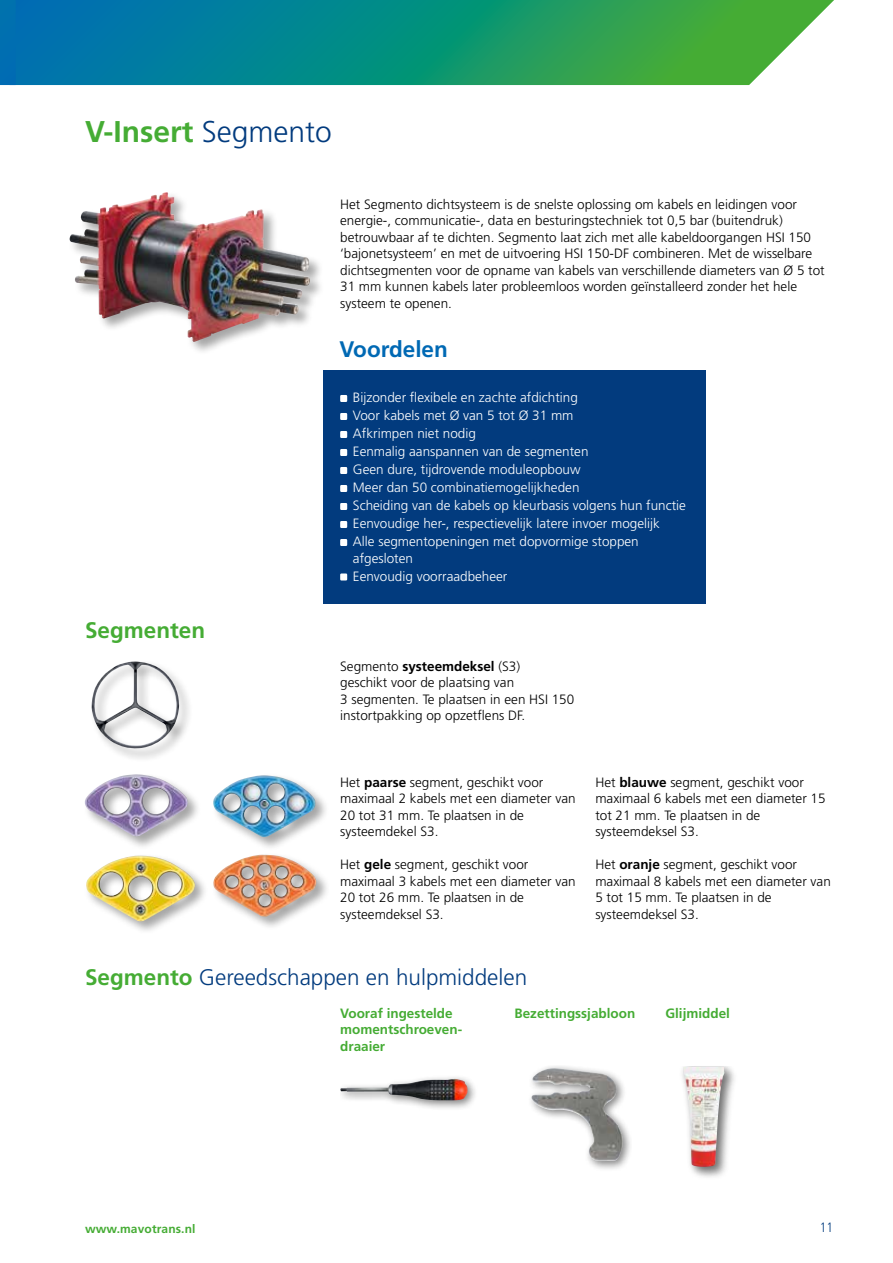
<style>
.page{position:relative;width:893px;height:1263px;background:#fff}
.page>*{position:absolute;margin:0;border:0;box-sizing:border-box;transform-origin:0 0}
.t1{font:700 30px "Frutiger LT Std";color:#45ac34}
.t2{font:300 22.5px "Frutiger LT Std";color:#023b7e}
.t3{font:700 22.5px "Frutiger LT Std";color:#45ac34}
.t4{font:700 22.5px "Frutiger LT Std";color:#0069b4}
.t5{font:300 13.5px/16.5px "Frutiger LT Std";color:#000}
.t6{font:300 13.5px/18px "Frutiger LT Std";color:#fff}
.t7{font:700 13.5px/16.5px "Frutiger LT Std";color:#45ac34}
.t8{font:300 condensed 13.5px "Frutiger LT Std";color:#023b7e}
.t9{font:700 12px "Frutiger LT Std";letter-spacing:.01em;color:#45ac34}
.s1{font-weight:300;color:#023b7e}
.s2{font-weight:700}
.s3{font-weight:700;color:#45ac34}
</style>
<div class="page">
<svg style="left:16px;top:0;width:818px;height:85px;background:#21967d"></svg>
<svg style="left:0;top:0;width:16px;height:85px"></svg>
<div style="left:68px;top:191px;width:256px;height:164px;background:#000;opacity:.35"></div>
<img style="left:69px;top:192px;width:124px;height:148px">
<div style="left:340px;top:1074px;width:138px;height:37px;background:#000;opacity:.5"></div>
<img style="left:340px;top:1079px;width:128px;height:21px">
<div style="left:527px;top:1066px;width:104px;height:106px;background:#000;opacity:.5"></div>
<img style="left:531px;top:1068px;width:92px;height:93px">
<div style="left:681px;top:1065px;width:57px;height:116px;background:#000;opacity:.35"></div>
<div style="left:678px;top:1067px;width:57px;height:111px;background:#000;opacity:.35"></div>
<img style="left:683px;top:1067px;width:41px;height:100px">
<div style="left:323px;top:371px;width:383px;height:233px;background:#023b7e"></div>
<div style="left:340px;top:395px;width:7px;height:7px;background:#fff"></div>
<div style="left:340px;top:413px;width:7px;height:7px;background:#fff"></div>
<div style="left:340px;top:431px;width:7px;height:7px;background:#fff"></div>
<div style="left:340px;top:449px;width:7px;height:7px;background:#fff"></div>
<div style="left:340px;top:467px;width:7px;height:7px;background:#fff"></div>
<div style="left:340px;top:485px;width:7px;height:7px;background:#fff"></div>
<div style="left:340px;top:503px;width:7px;height:7px;background:#fff"></div>
<div style="left:340px;top:521px;width:7px;height:7px;background:#fff"></div>
<div style="left:340px;top:539px;width:7px;height:7px;background:#fff"></div>
<div style="left:340px;top:573px;width:7px;height:7px;background:#fff"></div>
<div style="left:83px;top:772px;width:119px;height:78px;background:#000;opacity:.35"></div>
<img style="left:83px;top:774px;width:105px;height:64px">
<div style="left:84px;top:854px;width:125px;height:81px;background:#000;opacity:.35"></div>
<img style="left:84px;top:855px;width:112px;height:67px">
<div style="left:211px;top:773px;width:118px;height:78px;background:#000;opacity:.35"></div>
<img style="left:211px;top:775px;width:105px;height:63px">
<div style="left:211px;top:853px;width:119px;height:77px;background:#000;opacity:.35"></div>
<img style="left:213px;top:854px;width:103px;height:63px">
<div style="left:89px;top:659px;width:104px;height:103px;background:#000;opacity:.35"></div>
<img style="left:91px;top:661px;width:88px;height:88px">
<h1 class="t1" style="left:85px;top:114px;width:248px">V-Insert <span class="s1">Segmento</span></h1>
<h2 class="t3" style="left:85px;top:617px;width:122px">Segmenten</h2>
<p class="t5" style="left:340px;top:196px;width:486px">Het Segmento dichtsysteem is de snelste oplossing om kabels en leidingen voor energie-, communicatie-, data en besturingstechniek tot 0,5 bar (buitendruk) betrouwbaar af te dichten. Segmento laat zich met alle kabeldoorgangen HSI 150 ‘bajonetsysteem’ en met de uitvoering HSI 150-DF combineren. Met de wisselbare dichtsegmenten voor de opname van kabels van verschillende diameters van Ø 5 tot 31 mm kunnen kabels later probleemloos worden geïnstalleerd zonder het hele systeem te openen.</p>
<h2 class="t4" style="left:339px;top:336px;width:110px">Voordelen</h2>
<p class="t6" style="left:353px;top:388px;width:335px">Bijzonder flexibele en zachte afdichting<br>Voor kabels met Ø van 5 tot Ø 31 mm<br>Afkrimpen niet nodig<br>Eenmalig aanspannen van de segmenten<br>Geen dure, tijdrovende moduleopbouw<br>Meer dan 50 combinatiemogelijkheden<br>Scheiding van de kabels op kleurbasis volgens hun functie Eenvoudige her-, respectievelijk latere invoer mogelijk<br>Alle segmentopeningen met dopvormige stoppen</p>
<p class="t6" style="left:353px;top:549px;width:156px">afgesloten<br>Eenvoudig voorraadbeheer</p>
<p class="t5" style="left:340px;top:658px;width:236px">Segmento <span class="s2">systeemdeksel</span> (S3)<br>geschikt voor de plaatsing van<br>3 segmenten. Te plaatsen in een HSI 150 instortpakking op opzetflens DF.</p>
<p class="t5" style="left:340px;top:774px;width:237px">Het <span class="s2">paarse</span> segment, geschikt voor maximaal 2 kabels met een diameter van<br>20 tot 31 mm. Te plaatsen in de systeemdekel S3.</p>
<p class="t5" style="left:340px;top:856px;width:237px">Het <span class="s2">gele</span> segment, geschikt voor maximaal 3 kabels met een diameter van<br>20 tot 26 mm. Te plaatsen in de systeemdeksel S3.</p>
<p class="t5" style="left:595px;top:774px;width:232px">Het <span class="s2">blauwe</span> segment, geschikt voor maximaal 6 kabels met een diameter 15 tot 21 mm. Te plaatsen in de systeemdeksel S3.</p>
<p class="t5" style="left:595px;top:856px;width:237px">Het <span class="s2">oranje</span> segment, geschikt voor maximaal 8 kabels met een diameter van<br>5 tot 15 mm. Te plaatsen in de systeemdeksel S3.</p>
<h2 class="t2" style="left:85px;top:964px;width:444px"><span class="s3">Segmento</span> Gereedschappen en hulpmiddelen</h2>
<p class="t7" style="left:340px;top:1005px;width:123px">Vooraf ingestelde momentschroeven&shy;draaier</p>
<p class="t7" style="left:514px;top:1005px;width:122px">Bezettingssjabloon</p>
<p class="t7" style="left:665px;top:1005px;width:66px">Glijmiddel</p>
<p class="t9" style="left:85px;top:1222px;width:112px">www.mavotrans.nl</p>
<p class="t8" style="left:820px;top:1220px;width:15px">11</p>
</div>
